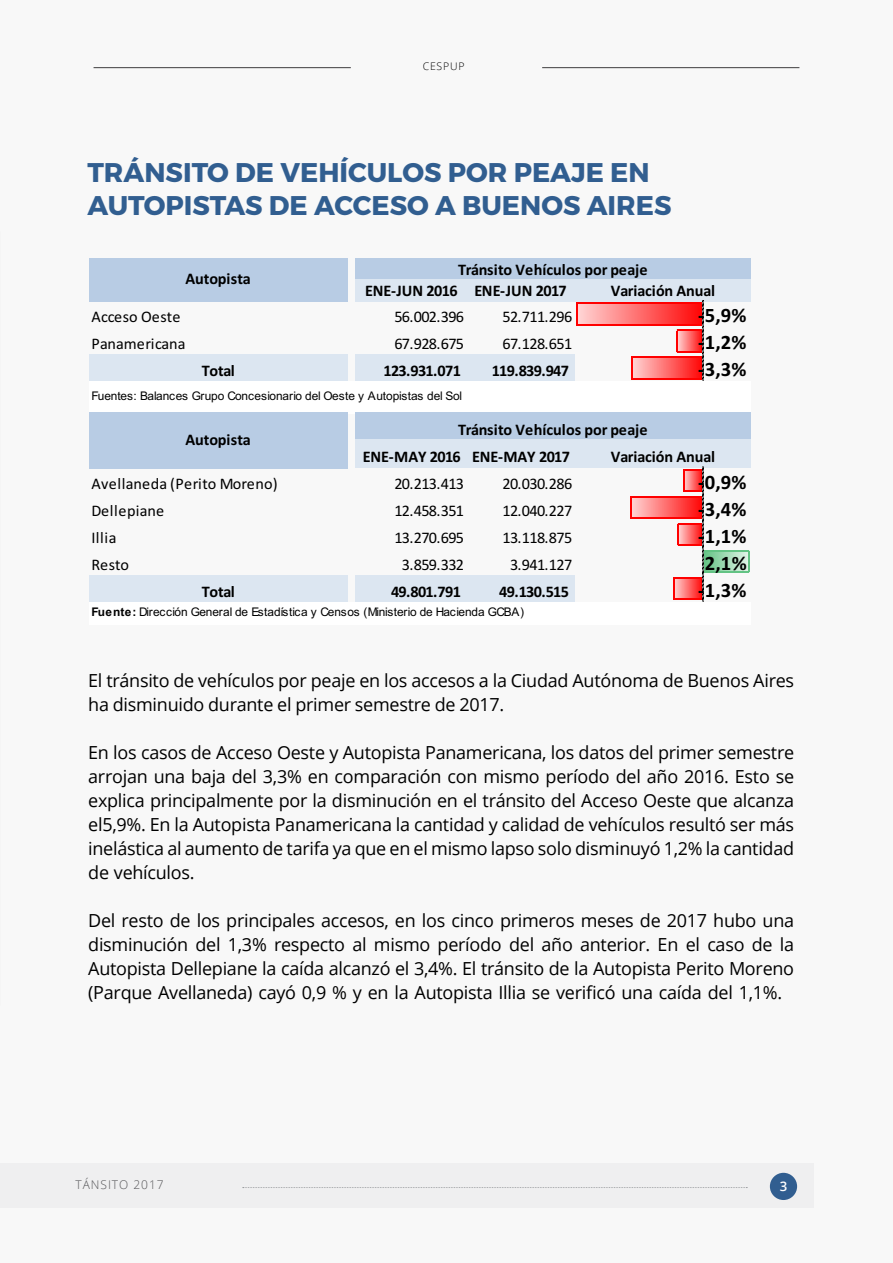
<style>
.page{position:relative;width:893px;height:1263px;background:#f8f8f8}
.page>*{position:absolute;margin:0;border:0;box-sizing:border-box;transform-origin:0 0}
.t1{font:700 27px/32.4px "Montserrat";color:#315e90}
.t2{font:700 20.55px "Calibri";color:#000}
.t3{font:18px/24px "Open Sans";letter-spacing:-.015em;color:#000;text-align:justify}
.t4{font:700 16.2px "Calibri";letter-spacing:-.01em;color:#000}
.t5{font:16.2px "Calibri";letter-spacing:-.04em;color:#000}
.t6{font:16.2px "Calibri";letter-spacing:.015em;color:#000}
.t7{font:700 16.2px "Calibri";letter-spacing:-.04em;color:#000}
.t8{font:16.2px "Calibri";color:#000}
.t9{font:16.2px "Calibri";letter-spacing:.005em;color:#000}
.t10{font:16.2px "Calibri";letter-spacing:.035em;color:#000}
.t11{font:600 13.2px "Open Sans";color:#fff}
.t12{font:300 12px "Open Sans";letter-spacing:.08em;color:#565659}
.t13{font:11.85px "Arial";letter-spacing:-.01em;color:#000}
.t14{font:300 10.5px "Open Sans";letter-spacing:.08em;color:#000}
.s1{font-weight:700}
</style>
<div class="page">
<div style="left:89px;top:258px;width:259px;height:22px;background:#b8cce4"></div>
<div style="left:355px;top:258px;width:396px;height:22px;background:#b8cce4"></div>
<div style="left:89px;top:280px;width:259px;height:22px;background:#b8cce4"></div>
<div style="left:355px;top:279px;width:396px;height:23px;background:#dce6f1"></div>
<svg style="left:577px;top:304px;width:100px;height:20px;background:#ff8080"></svg>
<hr style="left:576px;top:303px;width:127px;height:1px;background:#f00">
<hr style="left:576px;top:324px;width:127px;height:1px;background:#f00">
<svg style="left:576px;top:304px;width:1px;height:20px"></svg>
<div style="left:89px;top:354px;width:259px;height:29px;background:#dce6f1"></div>
<div style="left:355px;top:354px;width:220px;height:29px;background:#dce6f1"></div>
<svg style="left:632px;top:358px;width:45px;height:20px"></svg>
<hr style="left:631px;top:357px;width:72px;height:1px;background:#f00">
<hr style="left:631px;top:378px;width:72px;height:1px;background:#f00">
<svg style="left:631px;top:358px;width:1px;height:20px"></svg>
<svg style="left:677px;top:300px;width:27px;height:81px;background:#ef4545"></svg>
<div style="left:89px;top:382px;width:662px;height:32px;background:#fff"></div>
<div style="left:89px;top:413px;width:259px;height:28px;background:#b8cce4"></div>
<div style="left:355px;top:413px;width:396px;height:28px;background:#b8cce4"></div>
<div style="left:89px;top:441px;width:259px;height:27px;background:#b8cce4"></div>
<div style="left:355px;top:440px;width:396px;height:28px;background:#dce6f1"></div>
<svg style="left:631px;top:497px;width:42px;height:21px"></svg>
<hr style="left:630px;top:496px;width:73px;height:1px;background:#f00">
<hr style="left:630px;top:518px;width:73px;height:1px;background:#f00">
<svg style="left:630px;top:497px;width:1px;height:21px"></svg>
<div style="left:704px;top:550px;width:45px;height:23px;background:linear-gradient(to right,#64c385,#e3f4e9)"></div>
<hr style="left:704px;top:550px;width:45px;height:1px;background:#63c384">
<hr style="left:704px;top:572px;width:45px;height:1px;background:#63c384">
<svg style="left:748px;top:551px;width:1px;height:21px"></svg>
<div style="left:89px;top:575px;width:259px;height:28px;background:#dce6f1"></div>
<div style="left:355px;top:575px;width:220px;height:28px;background:#dce6f1"></div>
<svg style="left:673px;top:467px;width:32px;height:135px"></svg>
<div style="left:89px;top:602px;width:662px;height:23px;background:#fff"></div>
<div style="left:0;top:1163px;width:814px;height:45px;background:#efeff0"></div>
<div style="left:770px;top:1173px;width:27px;height:27px;background:#315e90;border-radius:50%"></div>
<hr style="left:94px;top:67px;width:257px;height:1px;background:#3d3c3e">
<hr style="left:542px;top:67px;width:257px;height:1px;background:#3d3c3e">
<svg style="left:243px;top:1187px;width:504px;height:1px"></svg>
<p class="t14" style="left:423px;top:59px;width:43px">CESPUP</p>
<h1 class="t1" style="left:87px;top:157px;width:586px">TRÁNSITO DE VEHÍCULOS POR PEAJE EN<br>AUTOPISTAS DE ACCESO A BUENOS AIRES</h1>
<p class="t4" style="left:186px;top:267px;width:67px">Autopista</p>
<p class="t4" style="left:458px;top:258px;width:191px">Tránsito Vehículos por peaje</p>
<p class="t4" style="left:365px;top:279px;width:203px">ENE-JUN 2016 ENE-JUN 2017</p>
<p class="t4" style="left:611px;top:279px;width:106px">Variación Anual</p>
<p class="t9" style="left:91px;top:305px;width:90px">Acceso Oeste</p>
<p class="t5" style="left:394px;top:305px;width:71px">56.002.396</p>
<p class="t5" style="left:502px;top:305px;width:71px">52.711.296</p>
<p class="t2" style="left:698px;top:301px;width:50px">-5,9%</p>
<p class="t8" style="left:91px;top:332px;width:96px">Panamericana</p>
<p class="t5" style="left:394px;top:332px;width:71px">67.928.675</p>
<p class="t5" style="left:502px;top:332px;width:71px">67.128.651</p>
<p class="t2" style="left:698px;top:328px;width:50px">-1,2%</p>
<p class="t4" style="left:202px;top:359px;width:35px">Total</p>
<p class="t7" style="left:383px;top:359px;width:79px">123.931.071</p>
<p class="t7" style="left:492px;top:359px;width:79px">119.839.947</p>
<p class="t2" style="left:698px;top:355px;width:50px">-3,3%</p>
<p class="t13" style="left:91px;top:388px;width:372px">Fuentes: Balances Grupo Concesionario del Oeste y Autopistas del Sol</p>
<p class="t4" style="left:186px;top:428px;width:67px">Autopista</p>
<p class="t4" style="left:458px;top:418px;width:191px">Tránsito Vehículos por peaje</p>
<p class="t4" style="left:363px;top:445px;width:209px">ENE-MAY 2016 ENE-MAY 2017</p>
<p class="t4" style="left:611px;top:445px;width:106px">Variación Anual</p>
<p class="t6" style="left:91px;top:472px;width:188px">Avellaneda (Perito Moreno)</p>
<p class="t5" style="left:394px;top:472px;width:71px">20.213.413</p>
<p class="t5" style="left:502px;top:472px;width:71px">20.030.286</p>
<p class="t2" style="left:698px;top:467px;width:50px">-0,9%</p>
<p class="t10" style="left:91px;top:499px;width:74px">Dellepiane</p>
<p class="t5" style="left:394px;top:499px;width:71px">12.458.351</p>
<p class="t5" style="left:502px;top:499px;width:71px">12.040.227</p>
<p class="t2" style="left:698px;top:494px;width:50px">-3,4%</p>
<p class="t5" style="left:91px;top:526px;width:26px">Illia</p>
<p class="t5" style="left:394px;top:526px;width:71px">13.270.695</p>
<p class="t5" style="left:502px;top:526px;width:71px">13.118.875</p>
<p class="t2" style="left:698px;top:521px;width:50px">-1,1%</p>
<p class="t5" style="left:91px;top:553px;width:39px">Resto</p>
<p class="t5" style="left:402px;top:553px;width:64px">3.859.332</p>
<p class="t5" style="left:510px;top:553px;width:64px">3.941.127</p>
<p class="t2" style="left:705px;top:548px;width:43px">2,1%</p>
<p class="t4" style="left:202px;top:580px;width:35px">Total</p>
<p class="t4" style="left:391px;top:580px;width:71px">49.801.791</p>
<p class="t4" style="left:499px;top:580px;width:71px">49.130.515</p>
<p class="t2" style="left:698px;top:575px;width:50px">-1,3%</p>
<p class="t13" style="left:91px;top:604px;width:434px"><span class="s1">Fuente:</span> Dirección General de Estadística y Censos (Ministerio de Hacienda GCBA)</p>
<p class="t3" style="left:88px;top:668px;width:707px">El tránsito de vehículos por peaje en los accesos a la Ciudad Autónoma de Buenos Aires ha disminuido durante el primer semestre de 2017.</p>
<p class="t3" style="left:88px;top:740px;width:707px">En los casos de Acceso Oeste y Autopista Panamericana, los datos del primer semestre arrojan una baja del 3,3% en comparación con mismo período del año 2016. Esto se explica principalmente por la disminución en el tránsito del Acceso Oeste que alcanza el5,9%. En la Autopista Panamericana la cantidad y calidad de vehículos resultó ser más inelástica al aumento de tarifa ya que en el mismo lapso solo disminuyó 1,2% la cantidad de vehículos.</p>
<p class="t3" style="left:88px;top:908px;width:707px">Del resto de los principales accesos, en los cinco primeros meses de 2017 hubo una disminución del 1,3% respecto al mismo período del año anterior. En el caso de la Autopista Dellepiane la caída alcanzó el 3,4%. El tránsito de la Autopista Perito Moreno (Parque Avellaneda) cayó 0,9 % y en la Autopista Illia se verificó una caída del 1,1%.</p>
<p class="t12" style="left:75px;top:1177px;width:90px">TÁNSITO 2017</p>
<p class="t11" style="left:780px;top:1177px;width:9px">3</p>
</div>
